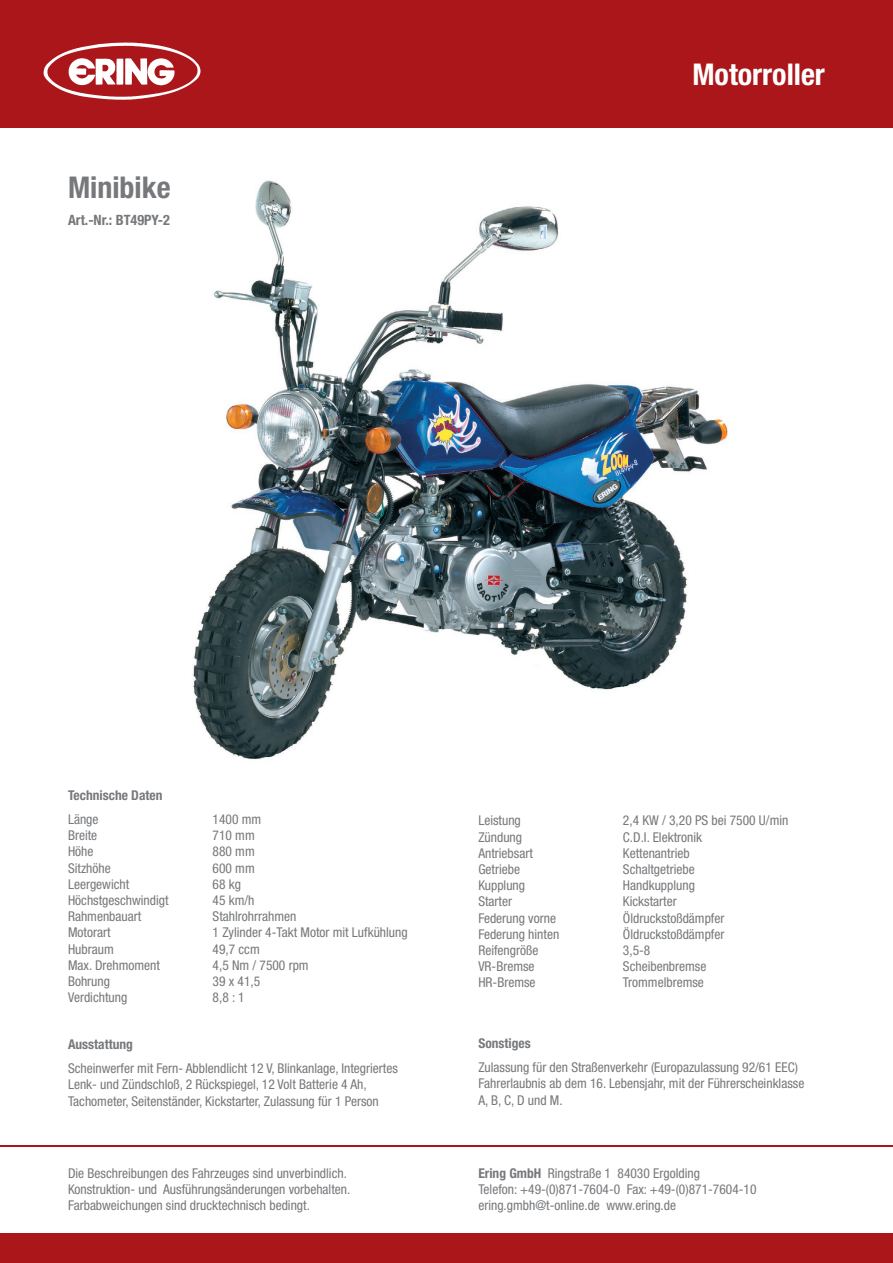
<style>
.page{position:relative;width:893px;height:1263px;background:#fff}
.page>*{position:absolute;margin:0;border:0;box-sizing:border-box;transform-origin:0 0}
.t1{font:700 condensed 30px "Helvetica Neue";color:#fff}
.t2{font:700 condensed 30px "Helvetica Neue";color:#76787b}
.t3{font:700 condensed 14.25px "Helvetica Neue";color:#76787b}
.t4{font:condensed 13.5px/16.2px "Helvetica Neue";color:#76787b}
.t5{font:700 condensed 13.5px "Helvetica Neue";color:#76787b}
.s1{font-weight:700}
</style>
<div class="page">
<img style="left:193px;top:180px;width:536px;height:580px">
<div style="left:0;top:1233px;width:893px;height:30px;background:#ab161a"></div>
<div style="left:0;top:0;width:893px;height:128px;background:#ab161a"></div>
<hr style="left:0;top:1146px;width:893px;height:1px;background:#ab161a">
<img style="left:179px;top:51px;width:21px;height:19px">
<h1 class="t2" style="left:68px;top:170px;width:104px">Minibike</h1>
<p class="t3" style="left:68px;top:212px;width:104px">Art.-Nr.: BT49PY-2</p>
<h1 class="t1" style="left:692px;top:56px;width:134px">Motorroller</h1>
<p class="t5" style="left:68px;top:787px;width:96px">Technische Daten</p>
<p class="t4" style="left:68px;top:811px;width:32px">Länge</p>
<p class="t4" style="left:213px;top:811px;width:50px">1400 mm</p>
<p class="t4" style="left:68px;top:827px;width:31px">Breite</p>
<p class="t4" style="left:213px;top:827px;width:44px">710 mm</p>
<p class="t4" style="left:68px;top:843px;width:27px">Höhe</p>
<p class="t4" style="left:213px;top:843px;width:44px">880 mm</p>
<p class="t4" style="left:68px;top:860px;width:44px">Sitzhöhe</p>
<p class="t4" style="left:213px;top:860px;width:44px">600 mm</p>
<p class="t4" style="left:68px;top:876px;width:63px">Leergewicht</p>
<p class="t4" style="left:213px;top:876px;width:30px">68 kg</p>
<p class="t4" style="left:68px;top:892px;width:102px">Höchstgeschwindigt</p>
<p class="t4" style="left:213px;top:892px;width:43px">45 km/h</p>
<p class="t4" style="left:68px;top:908px;width:75px">Rahmenbauart</p>
<p class="t4" style="left:213px;top:908px;width:85px">Stahlrohrrahmen</p>
<p class="t4" style="left:68px;top:924px;width:44px">Motorart</p>
<p class="t4" style="left:213px;top:924px;width:197px">1 Zylinder 4-Takt Motor mit Lufkühlung</p>
<p class="t4" style="left:68px;top:941px;width:47px">Hubraum</p>
<p class="t4" style="left:213px;top:941px;width:49px">49,7 ccm</p>
<p class="t4" style="left:68px;top:957px;width:93px">Max. Drehmoment</p>
<p class="t4" style="left:213px;top:957px;width:98px">4,5 Nm / 7500 rpm</p>
<p class="t4" style="left:68px;top:973px;width:43px">Bohrung</p>
<p class="t4" style="left:213px;top:973px;width:49px">39 x 41,5</p>
<p class="t4" style="left:68px;top:989px;width:61px">Verdichtung</p>
<p class="t4" style="left:213px;top:989px;width:33px">8,8 : 1</p>
<p class="t5" style="left:68px;top:1036px;width:66px">Ausstattung</p>
<p class="t4" style="left:68px;top:1060px;width:331px">Scheinwerfer mit Fern- Abblendlicht 12 V, Blinkanlage, Integriertes<br>Lenk- und Zündschloß, 2 Rückspiegel, 12 Volt Batterie 4 Ah,<br>Tachometer, Seitenständer, Kickstarter, Zulassung für 1 Person</p>
<p class="t4" style="left:68px;top:1165px;width:284px">Die Beschreibungen des Fahrzeuges sind unverbindlich.<br>Konstruktion- und Ausführungsänderungen vorbehalten.<br>Farbabweichungen sind drucktechnisch bedingt.</p>
<p class="t4" style="left:478px;top:812px;width:44px">Leistung</p>
<p class="t4" style="left:623px;top:812px;width:167px">2,4 KW / 3,20 PS bei 7500 U/min</p>
<p class="t4" style="left:478px;top:829px;width:45px">Zündung</p>
<p class="t4" style="left:623px;top:829px;width:81px">C.D.I. Elektronik</p>
<p class="t4" style="left:478px;top:845px;width:56px">Antriebsart</p>
<p class="t4" style="left:623px;top:845px;width:68px">Kettenantrieb</p>
<p class="t4" style="left:478px;top:861px;width:43px">Getriebe</p>
<p class="t4" style="left:623px;top:861px;width:73px">Schaltgetriebe</p>
<p class="t4" style="left:478px;top:877px;width:48px">Kupplung</p>
<p class="t4" style="left:623px;top:877px;width:73px">Handkupplung</p>
<p class="t4" style="left:478px;top:893px;width:35px">Starter</p>
<p class="t4" style="left:623px;top:893px;width:55px">Kickstarter</p>
<p class="t4" style="left:478px;top:910px;width:79px">Federung vorne</p>
<p class="t4" style="left:623px;top:910px;width:103px">Öldruckstoßdämpfer</p>
<p class="t4" style="left:478px;top:926px;width:82px">Federung hinten</p>
<p class="t4" style="left:623px;top:926px;width:103px">Öldruckstoßdämpfer</p>
<p class="t4" style="left:478px;top:942px;width:61px">Reifengröße</p>
<p class="t4" style="left:623px;top:942px;width:29px">3,5-8</p>
<p class="t4" style="left:478px;top:958px;width:58px">VR-Bremse</p>
<p class="t4" style="left:623px;top:958px;width:85px">Scheibenbremse</p>
<p class="t4" style="left:478px;top:974px;width:59px">HR-Bremse</p>
<p class="t4" style="left:623px;top:974px;width:82px">Trommelbremse</p>
<p class="t5" style="left:478px;top:1035px;width:54px">Sonstiges</p>
<p class="t4" style="left:478px;top:1059px;width:327px">Zulassung für den Straßenverkehr (Europazulassung 92/61 EEC)<br>Fahrerlaubnis ab dem 16. Lebensjahr, mit der Führerscheinklasse<br>A, B, C, D und M.</p>
<p class="t4" style="left:478px;top:1165px;width:280px"><span class="s1">Ering GmbH</span> Ringstraße 1 84030 Ergolding<br>Telefon: +49-(0)871-7604-0 Fax: +49-(0)871-7604-10 ering.gmbh@t-online.de www.ering.de</p>
</div>
